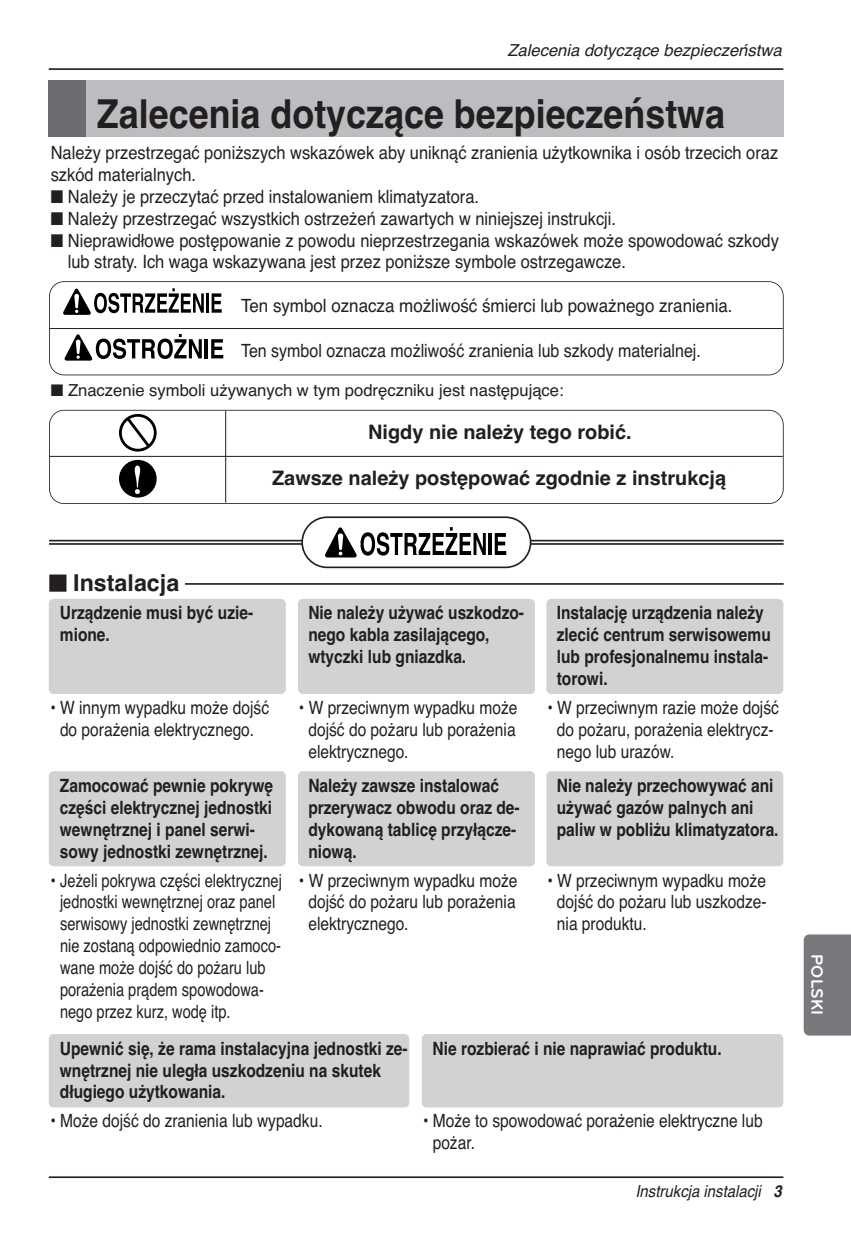
<style>
.page{position:relative;width:851px;height:1248px;background:#fff}
.page>*{position:absolute;margin:0;border:0;box-sizing:border-box;transform-origin:0 0}
.t1{font:700 39.8px "Helvetica";color:#231f20;scale:.9 1}
.t2{font:700 23.2px "Helvetica";color:#231f20}
.t3{font:700 20px "Helvetica";color:#231f20}
.t4{font:18.2px/22px "Helvetica";color:#231f20;text-align:justify;scale:.85 1}
.t5{font:700 18.2px/22px "Helvetica";color:#231f20;scale:.85 1}
.t6{font:18.2px/22px "Helvetica";color:#231f20;scale:.9 1}
.t7{font:18.2px "Helvetica";color:#231f20;scale:.88 1}
.t8{font:18.2px "Helvetica";color:#231f20;scale:.93 1}
.t9{font:700 17px "Bryant LG";color:#fff}
.t10{font:16.6px "Helvetica";color:#231f20}
.t11{font:italic 16.6px "Helvetica";color:#231f20}
.t12{font:italic 16.6px "Helvetica";color:#231f20;scale:.9 1}
.s1{font-weight:700}
</style>
<div class="page">
<hr style="left:49px;top:1176px;width:734px;height:1px;background:#231f20">
<hr style="left:49px;top:68px;width:734px;height:2px;background:#231f20">
<div style="left:803px;top:934px;width:47px;height:101px;background:#76787b"></div>
<hr style="left:49px;top:539px;width:734px;height:2px;background:#231f20">
<hr style="left:49px;top:543px;width:734px;height:1px;background:#231f20">
<div style="left:49px;top:281px;width:734px;height:94px;border:2px solid #231f20;border-radius:15px"></div>
<hr style="left:50px;top:328px;width:732px;height:1px;background:#231f20">
<svg style="left:63px;top:288px;width:141px;height:27px"></svg>
<hr style="left:206px;top:293px;width:3px;height:19px;background:#000">
<svg style="left:211px;top:293px;width:11px;height:19px"></svg>
<svg style="left:64px;top:334px;width:138px;height:26px"></svg>
<hr style="left:205px;top:339px;width:3px;height:19px;background:#000">
<svg style="left:211px;top:339px;width:12px;height:19px"></svg>
<div style="left:49px;top:410px;width:734px;height:94px;border:2px solid #231f20;border-radius:15px"></div>
<hr style="left:50px;top:456px;width:732px;height:1px;background:#231f20">
<svg style="left:119px;top:414px;width:38px;height:37px"></svg>
<div style="left:119px;top:460px;width:38px;height:37px;background:#000;border-radius:50%"></div>
<svg style="left:135px;top:465px;width:5px;height:29px"></svg>
<svg style="left:301px;top:516px;width:230px;height:52px"></svg>
<hr style="left:149px;top:583px;width:634px;height:1px;background:#231f20">
<div style="left:49px;top:570px;width:135px;height:30px;background:#fff"></div>
<hr style="left:225px;top:410px;width:1px;height:92px;background:#231f20">
<div style="left:49px;top:80px;width:94px;height:57px;background:#6c6d70"></div>
<div style="left:86px;top:80px;width:697px;height:57px;background:#bcbdc0"></div>
<div style="left:49px;top:599px;width:237px;height:95px;background:#d1d2d4;border-radius:5px"></div>
<div style="left:298px;top:599px;width:237px;height:95px;background:#d1d2d4;border-radius:5px"></div>
<div style="left:546px;top:599px;width:237px;height:95px;background:#d1d2d4;border-radius:5px"></div>
<div style="left:49px;top:771px;width:237px;height:95px;background:#d1d2d4;border-radius:5px"></div>
<div style="left:298px;top:771px;width:237px;height:95px;background:#d1d2d4;border-radius:5px"></div>
<div style="left:546px;top:771px;width:237px;height:95px;background:#d1d2d4;border-radius:5px"></div>
<div style="left:49px;top:1033px;width:360px;height:74px;background:#d1d2d4;border-radius:5px"></div>
<div style="left:422px;top:1033px;width:361px;height:74px;background:#d1d2d4;border-radius:5px"></div>
<p class="t11" style="left:507px;top:44px;width:276px">Zalecenia dotyczące bezpieczeństwa</p>
<p class="t1" style="left:97px;top:100px;width:699px">Zalecenia dotyczące bezpieczeństwa</p>
<p class="t6" style="left:51px;top:143px;width:809px">Należy przestrzegać poniższych wskazówek aby uniknąć zranienia użytkownika i osób trzecich oraz szkód materialnych.</p>
<p class="t6" style="left:51px;top:187px;width:477px">■ Należy je przeczytać przed instalowaniem klimatyzatora.</p>
<p class="t6" style="left:51px;top:209px;width:629px">■ Należy przestrzegać wszystkich ostrzeżeń zawartych w niniejszej instrukcji.</p>
<p class="t6" style="left:68px;top:231px;width:791px;text-indent:-17px">■ Nieprawidłowe postępowanie z powodu nieprzestrzegania wskazówek może spowodować szkody lub straty. Ich waga wskazywana jest przez poniższe symbole ostrzegawcze.</p>
<p class="t8" style="left:241px;top:299px;width:530px">Ten symbol oznacza możliwość śmierci lub poważnego zranienia.</p>
<p class="t7" style="left:241px;top:344px;width:524px">Ten symbol oznacza możliwość zranienia lub szkody materialnej.</p>
<p class="t10" style="left:51px;top:384px;width:514px">■ Znaczenie symboli używanych w tym podręczniku jest następujące:</p>
<p class="t3" style="left:368px;top:424px;width:265px">Nigdy nie należy tego robić.</p>
<p class="t3" style="left:272px;top:470px;width:455px">Zawsze należy postępować zgodnie z instrukcją</p>
<p class="t2" style="left:49px;top:574px;width:132px">■ Instalacja</p>
<p class="t5" style="left:60px;top:603px;width:229px">Urządzenie musi być uzie&shy;mione.</p>
<p class="t4" style="left:50px;top:698px;width:259px;text-align:center">• W innym wypadku może dojść do porażenia elektrycznego.</p>
<p class="t5" style="left:60px;top:776px;width:252px">Zamocować pewnie pokrywę części elektrycznej jednostki wewnętrznej i panel serwi&shy;sowy jednostki zewnętrznej.</p>
<p class="t4" style="left:60px;top:870px;width:262px;text-align:left;text-indent:-10px">• Jeżeli pokrywa części elektrycznej jednostki wewnętrznej oraz panel serwisowy jednostki zewnętrznej nie zostaną odpowiednio zamoco&shy;wane może dojść do pożaru lub porażenia prądem spowodowa&shy;nego przez kurz, wodę itp.</p>
<p class="t5" style="left:308px;top:603px;width:255px">Nie należy używać uszkodzo&shy;nego kabla zasilającego, wtyczki lub gniazdka.</p>
<p class="t4" style="left:308px;top:698px;width:247px;text-indent:-10px">• W przeciwnym wypadku może dojść do pożaru lub porażenia elektrycznego.</p>
<p class="t5" style="left:308px;top:776px;width:250px">Należy zawsze instalować przerywacz obwodu oraz de&shy;dykowaną tablicę przyłącze&shy;niową.</p>
<p class="t4" style="left:308px;top:870px;width:247px;text-indent:-10px">• W przeciwnym wypadku może dojść do pożaru lub porażenia elektrycznego.</p>
<p class="t5" style="left:556px;top:603px;width:253px">Instalację urządzenia należy zlecić centrum serwisowemu lub profesjonalnemu instala&shy;torowi.</p>
<p class="t4" style="left:557px;top:698px;width:262px;text-align:left;text-indent:-10px">• W przeciwnym razie może dojść do pożaru, porażenia elektrycz&shy;nego lub urazów.</p>
<p class="t5" style="left:556px;top:776px;width:262px">Nie należy przechowywać ani używać gazów palnych ani paliw w pobliżu klimatyzatora.</p>
<p class="t4" style="left:557px;top:870px;width:248px;text-indent:-10px">• W przeciwnym wypadku może dojść do pożaru lub uszkodze&shy;nia produktu.</p>
<p class="t5" style="left:60px;top:1038px;width:410px">Upewnić się, że rama instalacyjna jednostki ze&shy;wnętrznej nie uległa uszkodzeniu na skutek długiego użytkowania.</p>
<p class="t4" style="left:50px;top:1111px;width:321px">• Może dojść do zranienia lub wypadku.</p>
<p class="t5" style="left:432px;top:1038px;width:341px">Nie rozbierać i nie naprawiać produktu.</p>
<p class="t4" style="left:432px;top:1111px;width:389px;text-indent:-10px">• Może to spowodować porażenie elektryczne lub pożar.</p>
<p class="t12" style="left:635px;top:1184px;width:164px">Instrukcja instalacji <span class="s1">3</span></p>
<p class="t9" style="left:827px;top:954px;width:62px;rotate:90deg">POLSKI</p>
</div>
